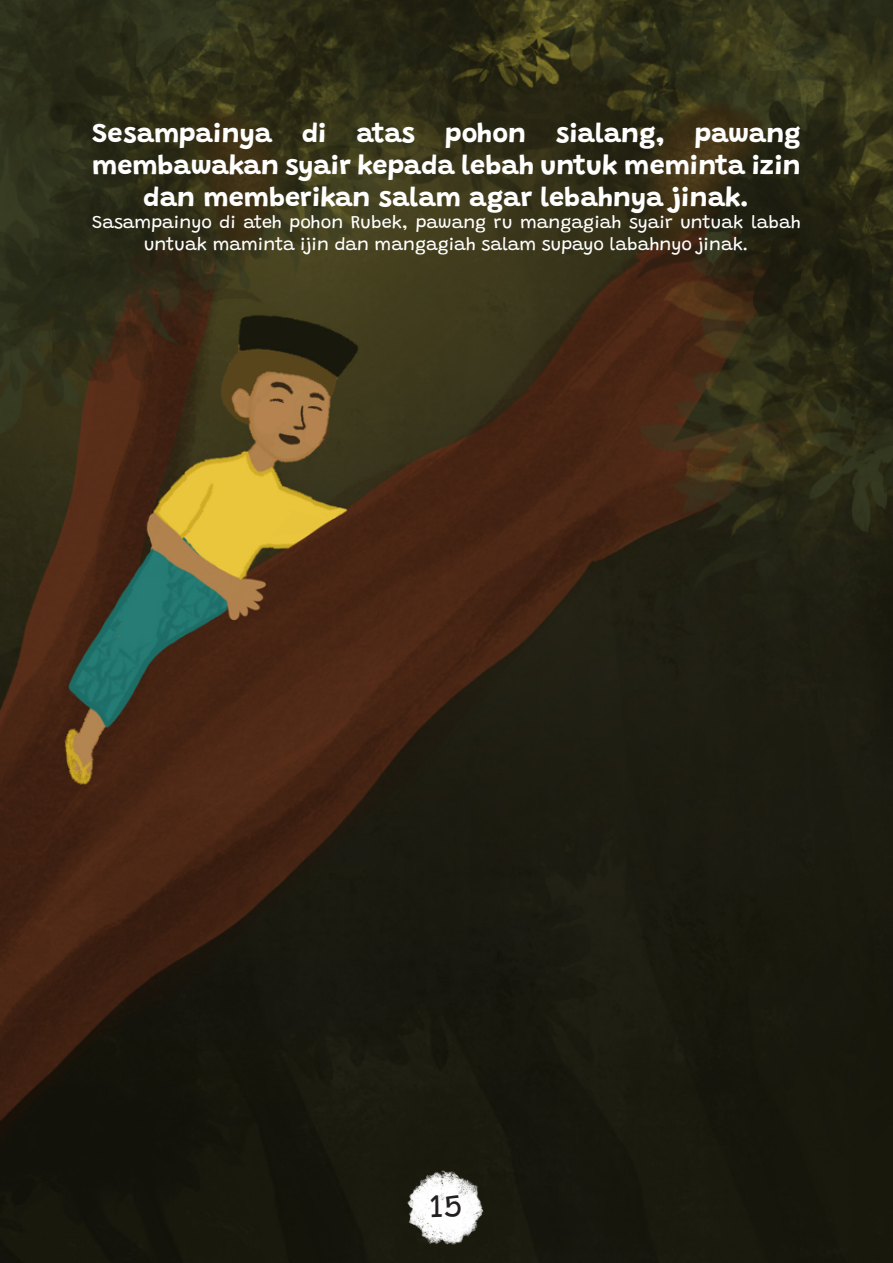
<style>
.page{position:relative;width:893px;height:1263px;background:#fff}
.page>*{position:absolute;margin:0;border:0;box-sizing:border-box;transform-origin:0 0}
.t1{font:33px "Grandstander";color:#231f20}
.t2{font:700 27px/32.4px "Grandstander";color:#fff;text-align:center}
.t3{font:18px/21.6px "Grandstander";color:#fff;text-align:center}
</style>
<div class="page">
<img style="left:0;top:0;width:893px;height:1263px">
<img style="left:392px;top:1161px;width:108px;height:102px">
<p class="t2" style="left:92px;top:114px;width:710px">Sesampainya di atas pohon sialang, pawang membawakan syair kepada lebah untuk meminta izin dan memberikan salam agar lebahnya jinak.</p>
<p class="t3" style="left:92px;top:210px;width:710px">Sasampainyo di ateh pohon Rubek, pawang ru mangagiah syair untuak labah untuak maminta ijin dan mangagiah salam supayo labahnyo jinak.</p>
<p class="t1" style="left:430px;top:1180px;width:34px">15</p>
</div>
